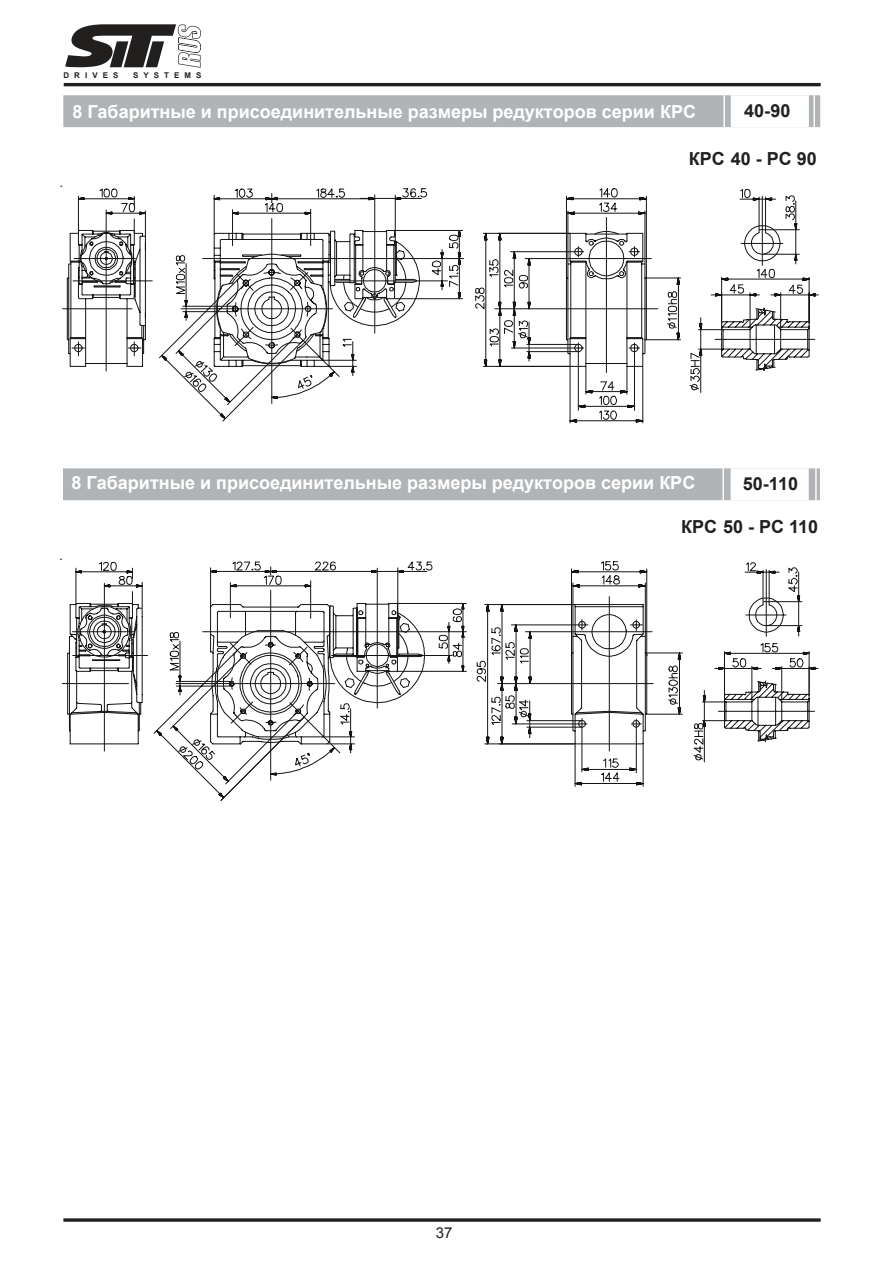
<style>
.page{position:relative;width:893px;height:1263px;background:#fff}
.page>*{position:absolute;margin:0;border:0;box-sizing:border-box;transform-origin:0 0}
.t1{font:700 18px "Arial";color:#fff}
.t2{font:700 18px "Arial";color:#221f1f}
.t3{font:15px "Arial";color:#221f1f}
.t4{font:700 7.95px "Arial";letter-spacing:.645em;color:#221f1f}
.s1{color:#fff}
</style>
<div class="page">
<div style="left:64px;top:83px;width:757px;height:3px;border:1px solid #221f1f"></div>
<div style="left:63px;top:1218px;width:758px;height:4px;border:1px solid #221f1f"></div>
<div style="left:64px;top:96px;width:755px;height:30px;background:#b1b4b6"></div>
<div style="left:63px;top:95px;width:757px;height:32px;border:1px solid #b1b4b6"></div>
<div style="left:731px;top:96px;width:77px;height:30px;background:#fff"></div>
<div style="left:731px;top:95px;width:78px;height:32px;border:1px solid #fff"></div>
<hr style="left:724px;top:95px;width:1px;height:32px;background:#fff">
<hr style="left:814px;top:95px;width:1px;height:32px;background:#fff">
<svg style="left:62px;top:251px;width:216px;height:171px"></svg>
<hr style="left:271px;top:219px;width:1px;height:184px;background:#131415">
<svg style="left:80px;top:188px;width:567px;height:37px"></svg>
<svg style="left:80px;top:225px;width:622px;height:173px"></svg>
<div style="left:64px;top:469px;width:755px;height:30px;background:#b1b4b6"></div>
<div style="left:63px;top:468px;width:757px;height:32px;border:1px solid #b1b4b6"></div>
<hr style="left:815px;top:468px;width:2px;height:32px;background:#fff">
<div style="left:731px;top:469px;width:77px;height:31px;background:#fff"></div>
<div style="left:731px;top:468px;width:78px;height:32px;border:1px solid #fff"></div>
<hr style="left:722px;top:468px;width:2px;height:32px;background:#fff">
<hr style="left:62px;top:683px;width:66px;height:1px;background:#131415">
<svg style="left:98px;top:561px;width:703px;height:240px"></svg>
<svg style="left:69px;top:604px;width:9px;height:134px"></svg>
<svg style="left:78px;top:597px;width:732px;height:178px"></svg>
<svg style="left:74px;top:211px;width:346px;height:181px"></svg>
<svg style="left:475px;top:232px;width:169px;height:192px"></svg>
<svg style="left:667px;top:291px;width:10px;height:38px"></svg>
<svg style="left:167px;top:642px;width:174px;height:143px"></svg>
<svg style="left:486px;top:604px;width:103px;height:167px"></svg>
<svg style="left:668px;top:698px;width:10px;height:7px"></svg>
<svg style="left:693px;top:754px;width:11px;height:7px"></svg>
<svg style="left:65px;top:24px;width:136px;height:44px"></svg>
<svg style="left:689px;top:188px;width:130px;height:202px"></svg>
<p class="t4" style="left:63px;top:70px;width:57px">DRIVES</p>
<p class="t4" style="left:133px;top:70px;width:70px">SYSTEMS</p>
<p class="t1" style="left:72px;top:100px;width:625px">8 Габаритные и присоединительные размеры редукторов серии КРС</p>
<p class="t2" style="left:744px;top:99px;width:48px">40-90</p>
<p class="t2" style="left:689px;top:146px;width:130px">КРС 40 - РС 90</p>
<p class="t1" style="left:72px;top:471px;width:625px">8 Габаритные и присоединительные размеры редукторов серии КРС</p>
<p class="t2" style="left:743px;top:472px;width:57px">50-<span class="s1">04</span>1 0<span class="s1">1</span></p>
<p class="t2" style="left:681px;top:515px;width:138px">КРС 50 - РС 110</p>
<p class="t3" style="left:436px;top:1223px;width:18px">37</p>
</div>
